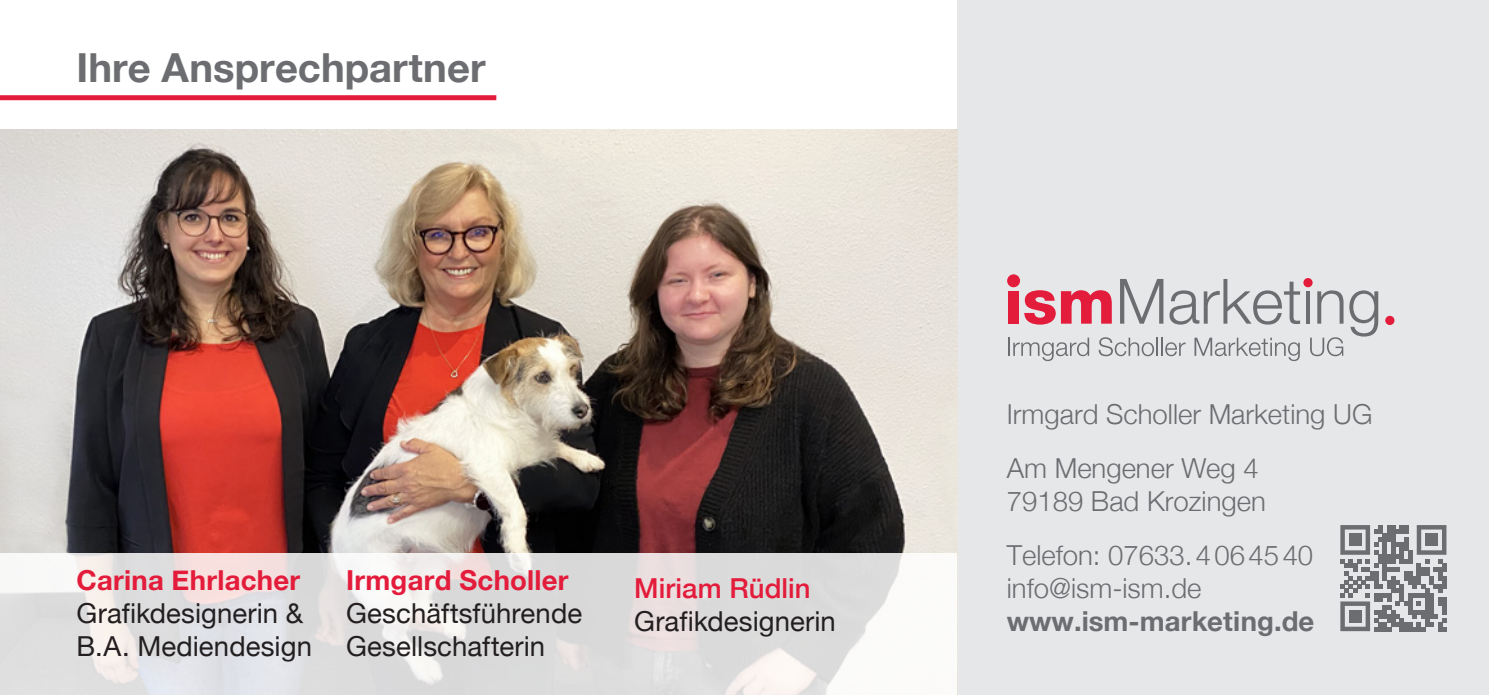
<style>
.page{position:relative;width:1489px;height:695px;background:#fff}
.page>*{position:absolute;margin:0;border:0;box-sizing:border-box;transform-origin:0 0}
.t1{font:700 40px "Helvetica Neue";color:#6c6d70}
.t2{font:300 27.5px/54.2px "Helvetica Neue";color:#6c6d70}
.t3{font:27.5px/33px "Helvetica Neue";letter-spacing:.005em;color:#231f20}
.t4{font:700 27.5px "Helvetica Neue";letter-spacing:.01em;color:#e41c3b}
.t5{font:700 27.5px "Helvetica Neue";letter-spacing:.005em;color:#6c6d70}
.t6{font:500 27.5px "Helvetica Neue";letter-spacing:.005em;color:#e41c3b}
</style>
<div class="page">
<div style="left:957px;top:0;width:531px;height:694px;background:#e6e7e9"></div>
<svg style="left:1169px;top:279px;width:130px;height:45px"></svg>
<svg style="left:1306px;top:291px;width:3px;height:32px"></svg>
<svg style="left:1317px;top:290px;width:26px;height:33px"></svg>
<svg style="left:1349px;top:290px;width:29px;height:46px"></svg>
<svg style="left:1008px;top:337px;width:81px;height:24px"></svg>
<svg style="left:1098px;top:337px;width:87px;height:19px"></svg>
<svg style="left:1194px;top:337px;width:105px;height:24px"></svg>
<svg style="left:1310px;top:337px;width:33px;height:19px"></svg>
<svg style="left:1384px;top:316px;width:10px;height:9px"></svg>
<div style="left:1303px;top:278px;width:9px;height:9px;background:#e41c3b;border-radius:50%"></div>
<div style="left:1007px;top:291px;width:11px;height:32px;background:#e41c3b"></div>
<svg style="left:1024px;top:290px;width:87px;height:34px"></svg>
<div style="left:1007px;top:274px;width:13px;height:13px;background:#e41c3b;border-radius:50%"></div>
<svg style="left:1120px;top:279px;width:43px;height:44px"></svg>
<img style="left:0;top:129px;width:957px;height:424px">
<svg style="left:1340px;top:525px;width:106px;height:106px"></svg>
<div style="left:1348px;top:533px;width:13px;height:13px;background:#6c6d70"></div>
<div style="left:1424px;top:533px;width:13px;height:13px;background:#6c6d70"></div>
<div style="left:1348px;top:610px;width:13px;height:12px;background:#6c6d70"></div>
<div style="left:0;top:95px;width:496px;height:5px;background:#e41c3b"></div>
<svg style="left:0;top:553px;width:903px;height:141px;background:#e3e1e1"></svg>
<h1 class="t1" style="left:77px;top:36px;width:410px">Ihre Ansprechpartner</h1>
<p class="t4" style="left:77px;top:559px;width:225px">Carina Ehrlacher</p>
<p class="t3" style="left:77px;top:598px;width:237px">Grafikdesignerin &amp;<br>B.A. Mediendesign</p>
<p class="t4" style="left:346px;top:559px;width:224px">Irmgard Scholler</p>
<p class="t3" style="left:346px;top:598px;width:237px">Geschäftsführende<br>Gesellschafterin</p>
<p class="t6" style="left:634px;top:566px;width:178px">Miriam Rüdlin</p>
<p class="t3" style="left:634px;top:606px;width:203px">Grafikdesignerin</p>
<p class="t2" style="left:1006px;top:384px;width:367px">Irmgard Scholler Marketing UG<br>Am Mengener Weg 4</p>
<p class="t2" style="left:1006px;top:472px;width:308px">79189 Bad Krozingen<br>Telefon: 07633.4064540</p>
<p class="t2" style="left:1006px;top:559px;width:196px">info@ism-ism.de</p>
<p class="t5" style="left:1006px;top:599px;width:309px">www.ism-marketing.de</p>
</div>
